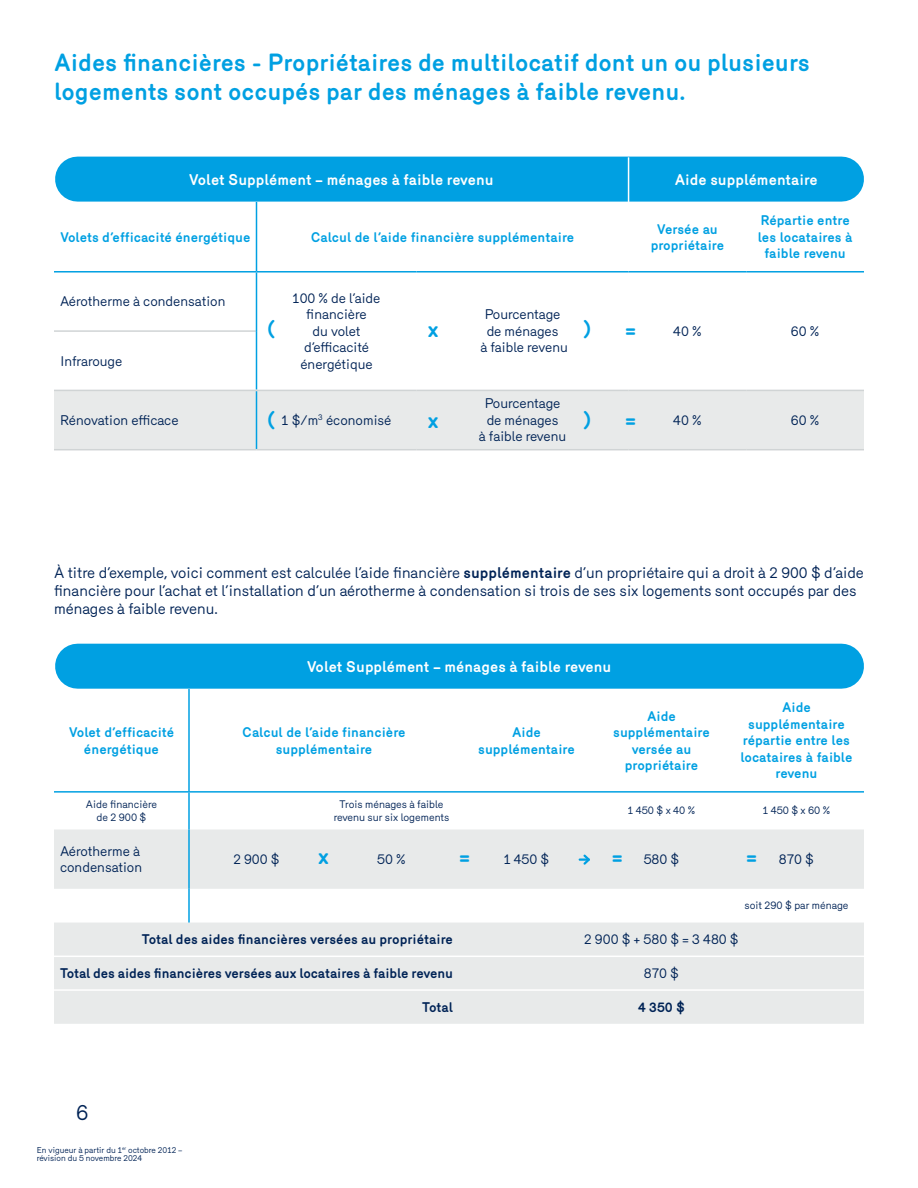
<style>
.page{position:relative;width:918px;height:1188px;background:#fff}
.page>*{position:absolute;margin:0;border:0;box-sizing:border-box;transform-origin:0 0}
.Energir_Titre_paragraphe{font:700 24px/28.8px "Merkury";color:#00a0e2}
.Energir_Sous-titre_tableau{font:700 21.45px "Merkury";color:#00a0e2}
.t1{font:21px "Merkury";color:#002356}
.Energir_Texte{font:15px/18px "Merkury";color:#002356}
.Energir_Titre_tableau{font:700 15px "Merkury";color:#fff}
.Energir_Sous-titre_tableau-2{font:700 13.5px/16.5px "Merkury";color:#00a0e2;text-align:center}
.Energir_Texte_tableau{font:13.5px/16.5px "Merkury";color:#002356;text-align:center}
.Energir_Texte_tableau-2{font:700 13.5px "Merkury";letter-spacing:-.01em;color:#002356}
.Energir_Texte_tableau-3{font:10.5px/13.5px "Merkury";color:#002356;text-align:center}
.Energir_Note{font:8.25px/8.2px "Merkury";color:#002356}
.s1{font-weight:700}
</style>
<div class="page">
<div style="left:78px;top:157px;width:764px;height:45px;background:#00a0e2"></div>
<div style="left:78px;top:644px;width:764px;height:45px;background:#00a0e2"></div>
<svg style="left:54px;top:273px;width:810px;height:117px"></svg>
<div style="left:54px;top:391px;width:810px;height:58px;background:#e8eaea"></div>
<hr style="left:54px;top:330px;width:202px;height:2px;background:#d0d4d5">
<hr style="left:54px;top:271px;width:202px;height:2px;background:#00a0e2">
<hr style="left:256px;top:391px;width:1px;height:58px;background:#00a0e2">
<hr style="left:256px;top:271px;width:161px;height:2px;background:#00a0e2">
<hr style="left:256px;top:273px;width:1px;height:58px;background:#00a0e2">
<hr style="left:256px;top:331px;width:1px;height:59px;background:#00a0e2">
<hr style="left:417px;top:271px;width:212px;height:2px;background:#00a0e2">
<hr style="left:629px;top:271px;width:117px;height:2px;background:#00a0e2">
<hr style="left:746px;top:271px;width:118px;height:2px;background:#00a0e2">
<hr style="left:628px;top:157px;width:1px;height:45px;background:#fff">
<hr style="left:54px;top:449px;width:202px;height:1px;background:#d0d4d5">
<hr style="left:256px;top:449px;width:161px;height:1px;background:#d0d4d5">
<hr style="left:417px;top:449px;width:212px;height:1px;background:#d0d4d5">
<hr style="left:629px;top:449px;width:117px;height:1px;background:#d0d4d5">
<hr style="left:746px;top:449px;width:118px;height:1px;background:#d0d4d5">
<hr style="left:256px;top:202px;width:1px;height:69px;background:#00a0e2">
<hr style="left:54px;top:390px;width:202px;height:1px;background:#d0d4d5">
<hr style="left:256px;top:390px;width:161px;height:1px;background:#d0d4d5">
<hr style="left:417px;top:390px;width:212px;height:1px;background:#d0d4d5">
<hr style="left:629px;top:390px;width:117px;height:1px;background:#d0d4d5">
<hr style="left:746px;top:390px;width:118px;height:1px;background:#d0d4d5">
<svg style="left:54px;top:829px;width:810px;height:195px;fill:#e8eaea"></svg>
<hr style="left:54px;top:791px;width:135px;height:2px;background:#00a0e2">
<hr style="left:188px;top:793px;width:2px;height:36px;background:#00a0e2">
<hr style="left:188px;top:829px;width:2px;height:60px;background:#00a0e2">
<hr style="left:188px;top:889px;width:2px;height:34px;background:#00a0e2">
<hr style="left:189px;top:791px;width:135px;height:2px;background:#00a0e2">
<hr style="left:324px;top:791px;width:135px;height:2px;background:#00a0e2">
<hr style="left:459px;top:791px;width:135px;height:2px;background:#00a0e2">
<hr style="left:594px;top:791px;width:135px;height:2px;background:#00a0e2">
<hr style="left:729px;top:791px;width:135px;height:2px;background:#00a0e2">
<hr style="left:188px;top:689px;width:2px;height:102px;background:#00a0e2">
<hr style="left:54px;top:956px;width:135px;height:1px;background:#fff">
<hr style="left:189px;top:956px;width:135px;height:1px;background:#fff">
<hr style="left:324px;top:956px;width:135px;height:1px;background:#fff">
<hr style="left:459px;top:956px;width:135px;height:1px;background:#fff">
<hr style="left:594px;top:956px;width:135px;height:1px;background:#fff">
<hr style="left:729px;top:956px;width:135px;height:1px;background:#fff">
<hr style="left:54px;top:989px;width:135px;height:2px;background:#fff">
<hr style="left:189px;top:989px;width:135px;height:2px;background:#fff">
<hr style="left:324px;top:989px;width:135px;height:2px;background:#fff">
<hr style="left:459px;top:989px;width:135px;height:2px;background:#fff">
<hr style="left:594px;top:989px;width:135px;height:2px;background:#fff">
<hr style="left:729px;top:989px;width:135px;height:2px;background:#fff">
<svg style="left:580px;top:852px;width:12px;height:15px"></svg>
<p class="Energir_Titre_paragraphe" style="left:54px;top:46px;width:757px">Aides financières - Propriétaires de multilocatif dont un ou plusieurs logements sont occupés par des ménages à faible revenu.</p>
<p class="Energir_Titre_tableau" style="left:189px;top:169px;width:306px">Volet Supplément – ménages à faible revenu</p>
<p class="Energir_Titre_tableau" style="left:675px;top:169px;width:144px">Aide supplémentaire</p>
<p class="Energir_Sous-titre_tableau-2" style="left:60px;top:228px;width:192px">Volets d’efficacité énergétique</p>
<p class="Energir_Sous-titre_tableau-2" style="left:311px;top:228px;width:265px">Calcul de l’aide financière supplémentaire</p>
<p class="Energir_Sous-titre_tableau-2" style="left:651px;top:219px;width:75px">Versée au propriétaire</p>
<p class="Energir_Sous-titre_tableau-2" style="left:758px;top:211px;width:96px">Répartie entre les locataires à faible revenu</p>
<p class="Energir_Texte_tableau" style="left:60px;top:292px;width:167px">Aérotherme à condensation</p>
<p class="Energir_Texte_tableau" style="left:293px;top:289px;width:89px">100 % de l’aide financière<br>du volet d’efficacité énergétique</p>
<p class="Energir_Texte_tableau" style="left:480px;top:305px;width:89px">Pourcentage de ménages<br>à faible revenu</p>
<p class="Energir_Sous-titre_tableau" style="left:267px;top:314px;width:10px">(</p>
<p class="Energir_Sous-titre_tableau" style="left:583px;top:314px;width:10px">)</p>
<p class="Energir_Texte_tableau" style="left:673px;top:322px;width:30px">40 %</p>
<p class="Energir_Texte_tableau" style="left:791px;top:322px;width:30px">60 %</p>
<p class="Energir_Sous-titre_tableau" style="left:428px;top:314px;width:12px">x</p>
<p class="Energir_Sous-titre_tableau" style="left:625px;top:314px;width:13px">=</p>
<p class="Energir_Texte_tableau" style="left:60px;top:351px;width:64px">Infrarouge</p>
<p class="Energir_Sous-titre_tableau" style="left:267px;top:405px;width:10px">(</p>
<p class="Energir_Texte_tableau" style="left:60px;top:411px;width:120px">Rénovation efficace</p>
<p class="Energir_Texte_tableau" style="left:282px;top:411px;width:111px">1 $/m<sup>3</sup> économisé</p>
<p class="Energir_Sous-titre_tableau" style="left:428px;top:405px;width:12px">x</p>
<p class="Energir_Texte_tableau" style="left:479px;top:394px;width:89px">Pourcentage de ménages<br>à faible revenu</p>
<p class="Energir_Sous-titre_tableau" style="left:583px;top:405px;width:10px">)</p>
<p class="Energir_Sous-titre_tableau" style="left:625px;top:403px;width:13px">=</p>
<p class="Energir_Texte_tableau" style="left:673px;top:411px;width:30px">40 %</p>
<p class="Energir_Texte_tableau" style="left:791px;top:411px;width:30px">60 %</p>
<p class="Energir_Texte" style="left:54px;top:562px;width:811px">À titre d’exemple, voici comment est calculée l’aide financière <span class="s1">supplémentaire</span> d’un propriétaire qui a droit à 2 900 $ d’aide financière pour l’achat et l’installation d’un aérotherme à condensation si trois de ses six logements sont occupés par des ménages à faible revenu.</p>
<p class="Energir_Titre_tableau" style="left:307px;top:656px;width:306px">Volet Supplément – ménages à faible revenu</p>
<p class="Energir_Sous-titre_tableau-2" style="left:69px;top:723px;width:107px">Volet d’efficacité énergétique</p>
<p class="Energir_Sous-titre_tableau-2" style="left:242px;top:723px;width:165px">Calcul de l’aide financière supplémentaire</p>
<p class="Energir_Sous-titre_tableau-2" style="left:478px;top:723px;width:98px">Aide supplémentaire</p>
<p class="Energir_Sous-titre_tableau-2" style="left:613px;top:706px;width:98px">Aide supplémentaire versée au propriétaire</p>
<p class="Energir_Sous-titre_tableau-2" style="left:740px;top:698px;width:114px">Aide supplémentaire répartie entre les locataires à faible revenu</p>
<p class="Energir_Texte_tableau-3" style="left:86px;top:796px;width:73px">Aide financière de 2 900 $</p>
<p class="Energir_Texte_tableau-3" style="left:334px;top:796px;width:117px">Trois ménages à faible revenu sur six logements</p>
<p class="Energir_Texte_tableau-3" style="left:628px;top:803px;width:69px">1 450 $ x 40 %</p>
<p class="Energir_Texte_tableau-3" style="left:763px;top:803px;width:69px">1 450 $ x 60 %</p>
<p class="Energir_Texte_tableau" style="left:60px;top:842px;width:84px;text-align:left">Aérotherme à condensation</p>
<p class="Energir_Texte_tableau" style="left:233px;top:850px;width:48px">2 900 $</p>
<p class="Energir_Texte_tableau" style="left:377px;top:850px;width:30px">50 %</p>
<p class="Energir_Texte_tableau" style="left:504px;top:850px;width:47px">1 450 $</p>
<p class="Energir_Texte_tableau" style="left:644px;top:850px;width:37px">580 $</p>
<p class="Energir_Texte_tableau" style="left:779px;top:850px;width:37px">870 $</p>
<p class="Energir_Texte_tableau-3" style="left:744px;top:898px;width:106px">soit 290 $ par ménage</p>
<p class="Energir_Texte_tableau-2" style="left:142px;top:930px;width:313px">Total des aides financières versées au propriétaire</p>
<p class="Energir_Texte_tableau" style="left:584px;top:930px;width:156px">2 900 $ + 580 $ = 3 480 $</p>
<p class="Energir_Texte_tableau-2" style="left:60px;top:963px;width:395px">Total des aides financières versées aux locataires à faible revenu</p>
<p class="Energir_Texte_tableau" style="left:644px;top:964px;width:37px">870 $</p>
<p class="Energir_Texte_tableau-2" style="left:422px;top:997px;width:32px">Total</p>
<p class="Energir_Texte_tableau-2" style="left:638px;top:997px;width:48px">4 350 $</p>
<p class="Energir_Sous-titre_tableau" style="left:318px;top:841px;width:12px">x</p>
<p class="Energir_Sous-titre_tableau" style="left:459px;top:841px;width:13px">=</p>
<p class="Energir_Sous-titre_tableau" style="left:612px;top:841px;width:13px">=</p>
<p class="Energir_Sous-titre_tableau" style="left:746px;top:841px;width:13px">=</p>
<p class="t1" style="left:76px;top:1097px;width:14px">6</p>
<p class="Energir_Note" style="left:37px;top:1145px;width:147px">En vigueur à partir du 1<sup>er</sup> octobre 2012 – révision du 5 novembre 2024</p>
</div>
